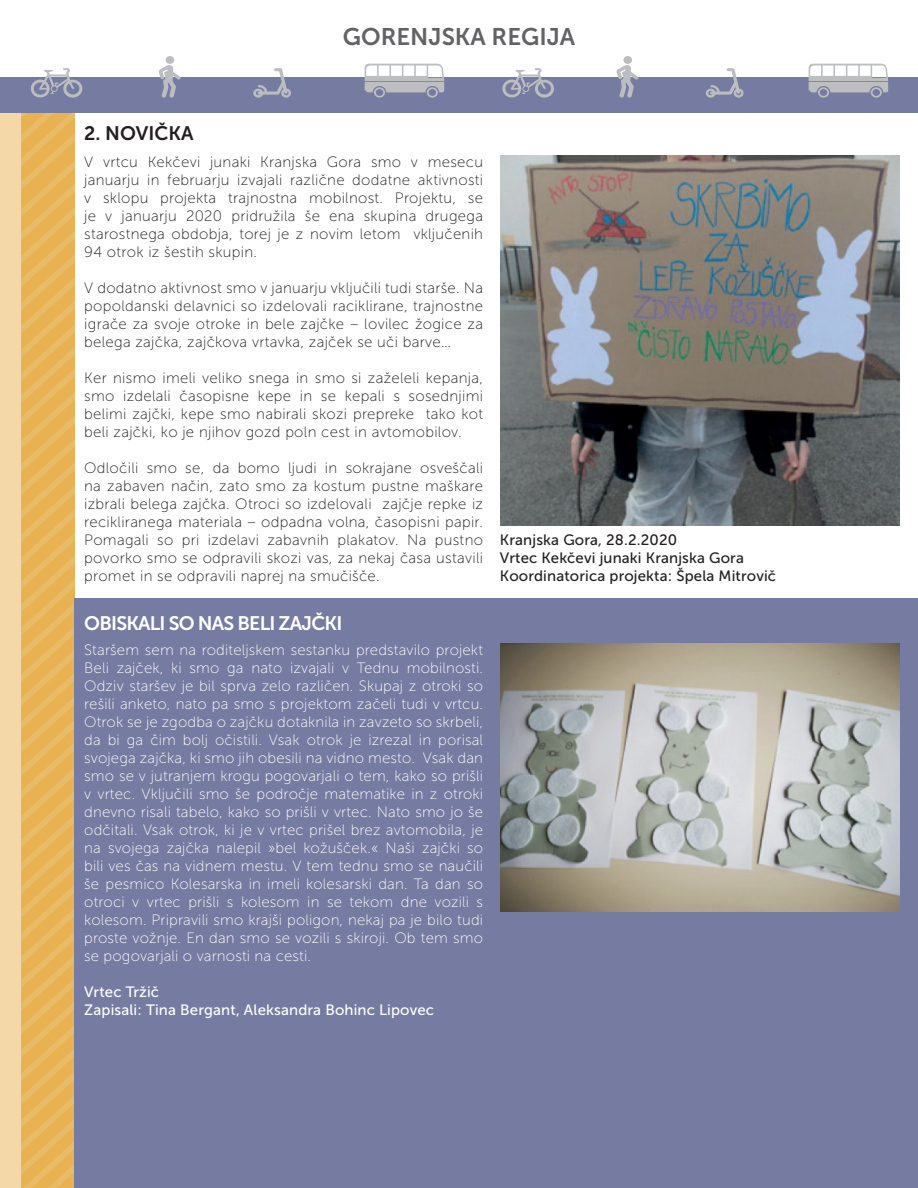
<style>
.page{position:relative;width:918px;height:1188px;background:#fff}
.page>*{position:absolute;margin:0;border:0;box-sizing:border-box;transform-origin:0 0}
.t1{font:24px "Museo Sans 700";color:#636366}
.t2{font:19.5px "Museo Sans 700";letter-spacing:-.04em;color:#fff}
.t3{font:19.5px "Museo Sans 700";color:#231f20}
.t4{font:15px/18px "Museo Sans 100";letter-spacing:.02em;color:#231f20;text-align:justify}
.t5{font:15px/18px "Museo Sans 100";letter-spacing:.01em;color:#fff;text-align:justify}
.t6{font:15px/18px "Museo Sans 500";letter-spacing:.01em;color:#231f20}
.t7{font:15px/18px "Museo Sans 500";letter-spacing:.01em;color:#fff}
</style>
<div class="page">
<div style="left:0;top:78px;width:21px;height:1110px;background:#f5d8a8"></div>
<div style="left:0;top:78px;width:918px;height:35px;background:#767ba1"></div>
<svg style="left:501px;top:68px;width:54px;height:30px"></svg>
<svg style="left:616px;top:56px;width:22px;height:42px"></svg>
<svg style="left:706px;top:68px;width:38px;height:30px"></svg>
<svg style="left:808px;top:63px;width:81px;height:35px"></svg>
<svg style="left:10px;top:68px;width:92px;height:1120px"></svg>
<svg style="left:158px;top:56px;width:23px;height:42px"></svg>
<svg style="left:253px;top:68px;width:38px;height:30px"></svg>
<svg style="left:364px;top:63px;width:81px;height:35px"></svg>
<img style="left:500px;top:155px;width:399px;height:370px">
<div style="left:75px;top:599px;width:843px;height:589px;background:#767ba1"></div>
<img style="left:501px;top:644px;width:398px;height:268px">
<h1 class="t1" style="left:343px;top:23px;width:234px">GORENJSKA REGIJA</h1>
<h2 class="t3" style="left:84px;top:123px;width:111px">2. NOVIČKA</h2>
<p class="t4" style="left:84px;top:153px;width:400px">V vrtcu Kekčevi junaki Kranjska Gora smo v mesecu januarju in februarju izvajali različne dodatne aktivnosti v sklopu projekta trajnostna mobilnost. Projektu, se je v januarju 2020 pridružila še ena skupina drugega starostnega obdobja, torej je z novim letom vključenih 94 otrok iz šestih skupin.</p>
<p class="t4" style="left:84px;top:279px;width:400px">V dodatno aktivnost smo v januarju vključili tudi starše. Na popoldanski delavnici so izdelovali raciklirane, trajnostne igrače za svoje otroke in bele zajčke – lovilec žogice za belega zajčka, zajčkova vrtavka, zajček se uči barve…</p>
<p class="t4" style="left:84px;top:369px;width:400px">Ker nismo imeli veliko snega in smo si zaželeli kepanja, smo izdelali časopisne kepe in se kepali s sosednjimi belimi zajčki, kepe smo nabirali skozi prepreke tako kot beli zajčki, ko je njihov gozd poln cest in avtomobilov.</p>
<p class="t4" style="left:84px;top:459px;width:400px">Odločili smo se, da bomo ljudi in sokrajane osveščali na zabaven način, zato smo za kostum pustne maškare izbrali belega zajčka. Otroci so izdelovali zajčje repke iz recikliranega materiala – odpadna volna, časopisni papir.<br>Pomagali so pri izdelavi zabavnih plakatov. Na pustno povorko smo se odpravili skozi vas, za nekaj časa ustavili promet in se odpravili naprej na smučišče.</p>
<h2 class="t2" style="left:84px;top:612px;width:260px">OBISKALI SO NAS BELI ZAJČKI</h2>
<p class="t5" style="left:84px;top:641px;width:400px">Staršem sem na roditeljskem sestanku predstavilo projekt Beli zajček, ki smo ga nato izvajali v Tednu mobilnosti.<br>Odziv staršev je bil sprva zelo različen. Skupaj z otroki so rešili anketo, nato pa smo s projektom začeli tudi v vrtcu.<br>Otrok se je zgodba o zajčku dotaknila in zavzeto so skrbeli, da bi ga čim bolj očistili. Vsak otrok je izrezal in porisal svojega zajčka, ki smo jih obesili na vidno mesto. Vsak dan smo se v jutranjem krogu pogovarjali o tem, kako so prišli v vrtec. Vključili smo še področje matematike in z otroki dnevno risali tabelo, kako so prišli v vrtec. Nato smo jo še odčitali. Vsak otrok, ki je v vrtec prišel brez avtomobila, je na svojega zajčka nalepil »bel kožušček.« Naši zajčki so bili ves čas na vidnem mestu. V tem tednu smo se naučili še pesmico Kolesarska in imeli kolesarski dan. Ta dan so otroci v vrtec prišli s kolesom in se tekom dne vozili s kolesom. Pripravili smo krajši poligon, nekaj pa je bilo tudi proste vožnje. En dan smo se vozili s skiroji. Ob tem smo se pogovarjali o varnosti na cesti.</p>
<p class="t7" style="left:84px;top:983px;width:351px">Vrtec Tržič<br>Zapisali: Tina Bergant, Aleksandra Bohinc Lipovec</p>
<p class="t6" style="left:500px;top:531px;width:278px">Kranjska Gora, 28.2.2020<br>Vrtec Kekčevi junaki Kranjska Gora<br>Koordinatorica projekta: Špela Mitrovič</p>
</div>
